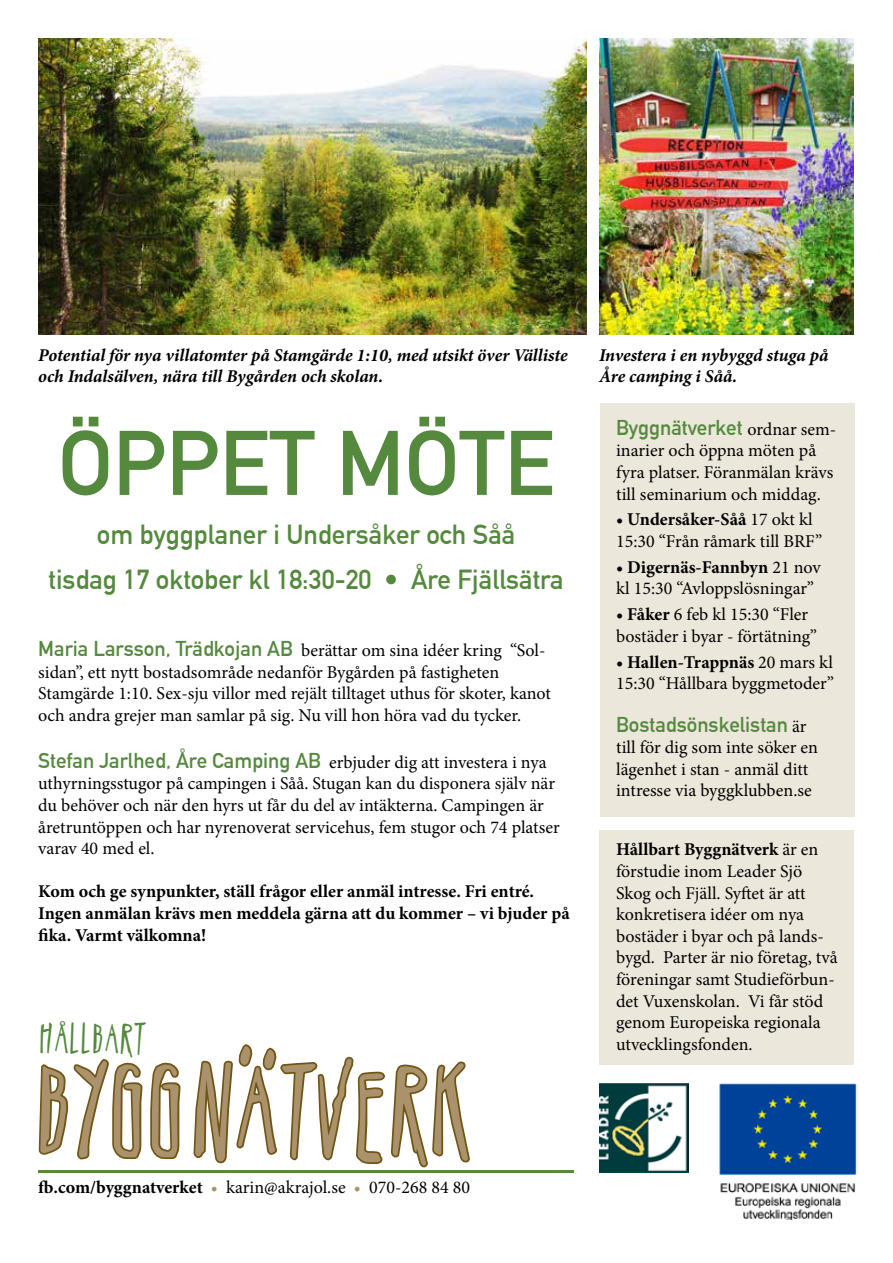
<style>
.page{position:relative;width:893px;height:1263px;background:#fff}
.page>*{position:absolute;margin:0;border:0;box-sizing:border-box;transform-origin:0 0}
.t1{font:114px "Belizarius";color:#a9926c}
.t2{font:700 90px "DIN Alternate";color:#55893e}
.t3{font:38.85px "Belizarius";color:#55893e}
.t4{font:700 27px/45.2px "DIN Alternate";color:#55893e;text-align:center}
.t5{font:700 21px "DIN Alternate";color:#55893e}
.t6{font:700 19.5px "Minion Pro";color:#55893e}
.t7{font:18px/21.6px "Minion Pro";color:#000}
.t8{font:italic 700 18px/21.6px "Minion Pro";letter-spacing:-.005em;color:#000}
.t9{font:700 18px/21.6px "Minion Pro";color:#000}
.s1{font-family:"DIN Alternate";font-weight:700;font-size:21px;color:#55893e}
.s2{font-weight:700}
.s3{color:#a9926c}
.s4{font-family:"Minion Pro";font-weight:400;font-size:18px;color:#000}
</style>
<div class="page">
<img style="left:38px;top:38px;width:549px;height:296px">
<img style="left:600px;top:38px;width:254px;height:296px">
<svg style="left:38px;top:1059px;width:143px;height:101px"></svg>
<svg style="left:193px;top:1044px;width:277px;height:124px"></svg>
<hr style="left:38px;top:1171px;width:536px;height:2px;background:#55893e">
<img style="left:719px;top:1083px;width:138px;height:137px">
<img style="left:599px;top:1083px;width:89px;height:89px">
<div style="left:600px;top:830px;width:254px;height:235px;background:#ece7db"></div>
<div style="left:600px;top:403px;width:254px;height:413px;background:#ece7db"></div>
<p class="t8" style="left:38px;top:344px;width:531px">Potential för nya villatomter på Stamgärde 1:10, med utsikt över Välliste och Indalsälven, nära till Bygården och skolan.</p>
<p class="t8" style="left:599px;top:344px;width:231px">Investera i en nybyggd stuga på<br>Åre camping i Såå.</p>
<h2 class="t2" style="left:58px;top:395px;width:498px">ÖPPET MÖTE</h2>
<h3 class="t4" style="left:49px;top:510px;width:517px">om byggplaner i Undersåker och Såå<br>tisdag 17 oktober kl 18:30-20 • Åre Fjällsätra</h3>
<p class="t7" style="left:38px;top:640px;width:514px"><span class="s1">Maria Larsson, Trädkojan AB</span> berättar om sina idéer kring “Sol&shy;sidan”, ett nytt bostadsområde nedanför Bygården på fastigheten Stamgärde 1:10. Sex-sju villor med rejält tilltaget uthus för skoter, kanot och andra grejer man samlar på sig. Nu vill hon höra vad du tycker.</p>
<p class="t7" style="left:38px;top:751px;width:523px"><span class="s1">Stefan Jarlhed, Åre Camping AB</span> erbjuder dig att investera i nya uthyrningsstugor på campingen i Såå. Stugan kan du disponera själv när du behöver och när den hyrs ut får du del av intäkterna. Campingen är åretruntöppen och har nyrenoverat servicehus, fem stugor och 74 platser varav 40 med el.</p>
<p class="t9" style="left:38px;top:881px;width:533px">Kom och ge synpunkter, ställ frågor eller anmäl intresse. Fri entré.<br>Ingen anmälan krävs men meddela gärna att du kommer – vi bjuder på fika. Varmt välkomna!</p>
<p class="t6" style="left:60px;top:1014px;width:8px">°</p>
<h3 class="t3" style="left:40px;top:1016px;width:110px">HALLBART</h3>
<h1 class="t1" style="left:240px;top:956px;width:51px">..</h1>
<h1 class="t1" style="left:40px;top:1041px;width:438px">BYGGNATVERK</h1>
<p class="t7" style="left:38px;top:1177px;width:433px"><span class="s2">fb.com/byggnatverket</span> <span class="s3">•</span> karin@akrajol.se <span class="s3">•</span> 070-268 84 80</p>
<p class="t5" style="left:616px;top:411px;width:222px">Byggnätverket <span class="s4">ordnar sem-</span></p>
<p class="t7" style="left:616px;top:440px;width:219px">inarier och öppna möten på fyra platser. Föranmälan krävs till seminarium och middag.</p>
<p class="t7" style="left:616px;top:509px;width:208px"><span class="s2">• Undersåker-Såå</span> 17 okt kl<br>15:30 “Från råmark till BRF”</p>
<p class="t7" style="left:616px;top:556px;width:206px"><span class="s2">• Digernäs-Fannbyn</span> 21 nov kl 15:30 “Avloppslösningar”</p>
<p class="t7" style="left:616px;top:604px;width:202px"><span class="s2">• Fåker</span> 6 feb kl 15:30 “Fler bostäder i byar - förtätning”</p>
<p class="t7" style="left:616px;top:651px;width:219px"><span class="s2">• Hallen-Trappnäs</span> 20 mars kl<br>15:30 “Hållbara byggmetoder”</p>
<p class="t5" style="left:616px;top:708px;width:192px">Bostadsönskelistan <span class="s4">är</span></p>
<p class="t7" style="left:616px;top:737px;width:203px">till för dig som inte söker en lägenhet i stan - anmäl ditt intresse via byggklubben.se</p>
<p class="t7" style="left:616px;top:839px;width:223px"><span class="s2">Hållbart Byggnätverk</span> är en förstudie inom Leader Sjö<br>Skog och Fjäll. Syftet är att konkretisera idéer om nya bostäder i byar och på lands&shy;bygd. Parter är nio företag, två föreningar samt Studieförbun&shy;det Vuxenskolan. Vi får stöd genom Europeiska regionala utvecklingsfonden.</p>
</div>
